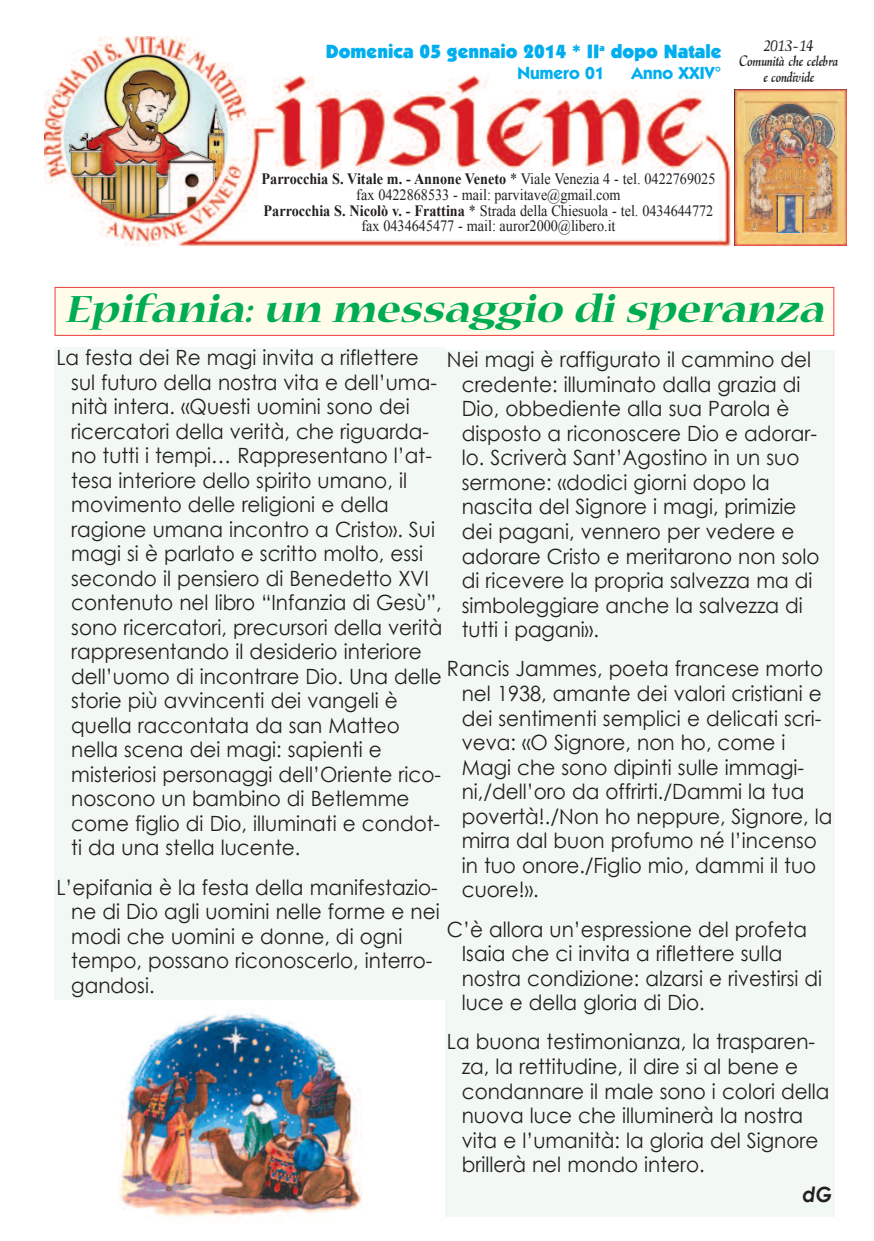
<style>
.page{position:relative;width:874px;height:1241px;background:#fff}
.page>*{position:absolute;margin:0;border:0;box-sizing:border-box;transform-origin:0 0}
.t1{font:italic 700 expanded 42px "Nueva";color:#00ac52;scale:.93 1}
.t2{font:21px/24.5px "Century Gothic";color:#231f20;scale:.95 1}
.t3{font:italic 700 21px "Century Gothic";color:#231f20;scale:.95 1}
.t4{font:900 19.25px "Itc Kabel";color:#00aeef}
.t5{font:700 17.5px "Itc Kabel";color:#00aeef}
.t6{font:15.75px/15.8px "Times New Roman";color:#231f20;text-align:center;scale:.9 1}
.t7{font:15.75px/15.8px "Daniela";color:#231f20;text-align:center}
.s1{font-weight:700}
</style>
<div class="page">
<div style="left:445px;top:350px;width:388px;height:865px;background:#f2f9f4"></div>
<div style="left:55px;top:347px;width:390px;height:652px;background:#f2f9f4"></div>
<img style="left:45px;top:36px;width:686px;height:210px">
<div style="left:258px;top:171px;width:460px;height:68px;background:#fff"></div>
<img style="left:734px;top:89px;width:112px;height:156px">
<div style="left:55px;top:288px;width:778px;height:47px;background:#fffdea"></div>
<div style="left:55px;top:287px;width:778px;height:49px;border:1px solid #ee3f3e"></div>
<img style="left:119px;top:1012px;width:243px;height:207px">
<p class="t4" style="left:326px;top:44px;width:397px">Domenica 05 gennaio 2014 * II<sup>a</sup> dopo Natale</p>
<p class="t5" style="left:517px;top:67px;width:89px">Numero 01</p>
<p class="t5" style="left:631px;top:67px;width:92px">Anno XXIV°</p>
<p class="t7" style="left:739px;top:37px;width:100px">2013-14<br>Comunità che celebra e condivide</p>
<p class="t6" style="left:261px;top:171px;width:505px"><span class="s1">Parrocchia S. Vitale m. - Annone Veneto</span> * Viale Venezia 4 - tel. 0422769025 fax 0422868533 - mail: parvitave@gmail.com<br><span class="s1">Parrocchia S. Nicolò v. - Frattina</span> * Strada della Chiesuola - tel. 0434644772 fax 0434645477 - mail: auror2000@libero.it</p>
<h1 class="t1" style="left:65px;top:293px;width:825px">Epifania: un messaggio di sp eranza</h1>
<p class="t2" style="left:71px;top:344px;width:392px;text-indent:-15px">La festa dei Re magi invita a riflettere sul futuro della nostra vita e dell’uma&shy;nità intera. «Questi uomini sono dei ricercatori della verità, che riguarda&shy;no tutti i tempi… Rappresentano l’at&shy;tesa interiore dello spirito umano, il movimento delle religioni e della ragione umana incontro a Cristo». Sui magi si è parlato e scritto molto, essi secondo il pensiero di Benedetto XVI contenuto nel libro “Infanzia di Gesù”, sono ricercatori, precursori della verità rappresentando il desiderio interiore dell’uomo di incontrare Dio. Una delle storie più avvincenti dei vangeli è quella raccontata da san Matteo nella scena dei magi: sapienti e misteriosi personaggi dell’Oriente rico&shy;noscono un bambino di Betlemme come figlio di Dio, illuminati e condot&shy;ti da una stella lucente.</p>
<p class="t2" style="left:71px;top:874px;width:389px;text-indent:-15px">L’epifania è la festa della manifestazio&shy;ne di Dio agli uomini nelle forme e nei modi che uomini e donne, di ogni tempo, possano riconoscerlo, interro&shy;gandosi.</p>
<p class="t2" style="left:461px;top:347px;width:378px;text-indent:-15px">Nei magi è raffigurato il cammino del credente: illuminato dalla grazia di Dio, obbediente alla sua Parola è disposto a riconoscere Dio e adorar&shy;lo. Scriverà Sant’Agostino in un suo sermone: «dodici giorni dopo la nascita del Signore i magi, primizie dei pagani, vennero per vedere e adorare Cristo e meritarono non solo di ricevere la propria salvezza ma di simboleggiare anche la salvezza di tutti i pagani».</p>
<p class="t2" style="left:461px;top:656px;width:391px;text-indent:-15px">Rancis Jammes, poeta francese morto nel 1938, amante dei valori cristiani e dei sentimenti semplici e delicati scri&shy;veva: «O Signore, non ho, come i Magi che sono dipinti sulle immagi&shy;ni,/dell’oro da offrirti./Dammi la tua povertà!./Non ho neppure, Signore, la mirra dal buon profumo né l’incenso in tuo onore./Figlio mio, dammi il tuo cuore!».</p>
<p class="t2" style="left:461px;top:915px;width:381px;text-indent:-15px">C’è allora un’espressione del profeta Isaia che ci invita a riflettere sulla nostra condizione: alzarsi e rivestirsi di luce e della gloria di Dio.</p>
<p class="t2" style="left:461px;top:1028px;width:388px;text-indent:-15px">La buona testimonianza, la trasparen&shy;za, la rettitudine, il dire si al bene e condannare il male sono i colori della nuova luce che illuminerà la nostra vita e l’umanità: la gloria del Signore brillerà nel mondo intero.</p>
<p class="t3" style="left:802px;top:1180px;width:33px">dG</p>
</div>
